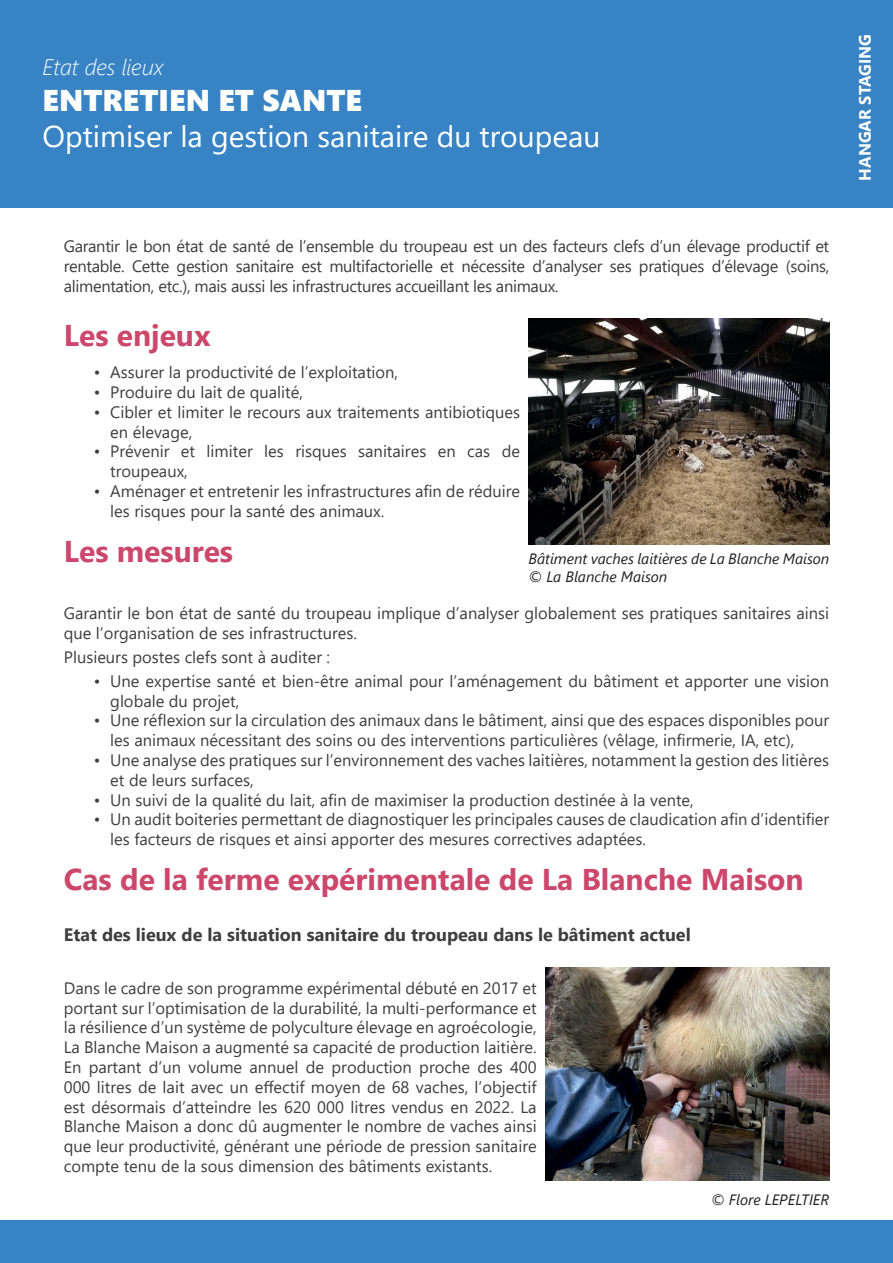
<style>
.page{position:relative;width:893px;height:1263px;background:#fff}
.page>*{position:absolute;margin:0;border:0;box-sizing:border-box;transform-origin:0 0}
.t1{font:700 30px "Segoe UI";color:#cc476c}
.t2{font:30px "Segoe UI";color:#fff}
.t3{font:30px "Segoe UI Black";color:#fff}
.t4{font:italic 300 22.5px "Segoe UI";color:#fff}
.t5{font:700 18px "Segoe UI";color:#3e3e3f}
.t6{font:16.5px/19.8px "Segoe UI";color:#3e3e3f}
.t7{font:700 16.5px "Segoe UI";color:#fff}
.t8{font:italic 15px/18px "Segoe UI";color:#231f20}
</style>
<div class="page">
<div style="left:0;top:0;width:893px;height:208px;background:#3783c3"></div>
<div style="left:0;top:1220px;width:893px;height:43px;background:#3783c3"></div>
<img style="left:529px;top:319px;width:300px;height:225px">
<img style="left:545px;top:967px;width:284px;height:213px">
<h2 class="t4" style="left:43px;top:46px;width:123px">Etat des lieux</h2>
<h1 class="t3" style="left:43px;top:79px;width:321px">ENTRETIEN ET SANTE</h1>
<h1 class="t2" style="left:43px;top:108px;width:559px">Optimiser la gestion sanitaire du troupeau</h1>
<p class="t6" style="left:64px;top:235px;width:767px;text-align:justify">Garantir le bon état de santé de l’ensemble du troupeau est un des facteurs clefs d’un élevage productif et rentable. Cette gestion sanitaire est multifactorielle et nécessite d’analyser ses pratiques d’élevage (soins, alimentation, etc.), mais aussi les infrastructures accueillant les animaux.</p>
<h1 class="t1" style="left:64px;top:307px;width:148px">Les enjeux</h1>
<p class="t6" style="left:94px;top:361px;width:306px">• Assurer la productivité de l’exploitation,</p>
<p class="t6" style="left:94px;top:381px;width:211px">• Produire du lait de qualité,</p>
<p class="t6" style="left:110px;top:401px;width:411px;text-indent:-16px">• Cibler et limiter le recours aux traitements antibiotiques en élevage,</p>
<p class="t6" style="left:110px;top:440px;width:411px;text-indent:-16px">• Prévenir et limiter les risques sanitaires en cas de troupeaux,</p>
<p class="t6" style="left:110px;top:480px;width:411px;text-indent:-17px">• Aménager et entretenir les infrastructures afin de réduire les risques pour la santé des animaux.</p>
<h1 class="t1" style="left:64px;top:523px;width:171px">Les mesures</h1>
<p class="t8" style="left:529px;top:547px;width:302px">Bâtiment vaches laitières de La Blanche Maison © La Blanche Maison</p>
<p class="t6" style="left:64px;top:601px;width:767px">Garantir le bon état de santé du troupeau implique d’analyser globalement ses pratiques sanitaires ainsi que l’organisation de ses infrastructures.</p>
<p class="t6" style="left:64px;top:645px;width:268px">Plusieurs postes clefs sont à auditer :</p>
<p class="t6" style="left:110px;top:669px;width:720px;text-indent:-16px">• Une expertise santé et bien-être animal pour l’aménagement du bâtiment et apporter une vision globale du projet,</p>
<p class="t6" style="left:110px;top:709px;width:720px;text-indent:-16px">• Une réflexion sur la circulation des animaux dans le bâtiment, ainsi que des espaces disponibles pour les animaux nécessitant des soins ou des interventions particulières (vêlage, infirmerie, IA, etc),</p>
<p class="t6" style="left:110px;top:749px;width:720px;text-indent:-16px">• Une analyse des pratiques sur l’environnement des vaches laitières, notamment la gestion des litières et de leurs surfaces,</p>
<p class="t6" style="left:94px;top:788px;width:601px">• Un suivi de la qualité du lait, afin de maximiser la production destinée à la vente,</p>
<p class="t6" style="left:110px;top:808px;width:720px;text-indent:-16px">• Un audit boiteries permettant de diagnostiquer les principales causes de claudication afin d’identifier les facteurs de risques et ainsi apporter des mesures correctives adaptées.</p>
<h1 class="t1" style="left:64px;top:851px;width:741px">Cas de la ferme expérimentale de La Blanche Maison</h1>
<p class="t5" style="left:64px;top:918px;width:628px">Etat des lieux de la situation sanitaire du troupeau dans le bâtiment actuel</p>
<p class="t6" style="left:64px;top:976px;width:474px;text-align:justify">Dans le cadre de son programme expérimental débuté en 2017 et portant sur l’optimisation de la durabilité, la multi-performance et la résilience d’un système de polyculture élevage en agroécologie, La Blanche Maison a augmenté sa capacité de production laitière.<br>En partant d’un volume annuel de production proche des 400<br>000 litres de lait avec un effectif moyen de 68 vaches, l’objectif est désormais d’atteindre les 620 000 litres vendus en 2022. La Blanche Maison a donc dû augmenter le nombre de vaches ainsi que leur productivité, générant une période de pression sanitaire compte tenu de la sous dimension des bâtiments existants.</p>
<p class="t8" style="left:711px;top:1188px;width:120px">© Flore LEPELTIER</p>
<p class="t7" style="left:849px;top:181px;width:148px;rotate:-90deg">HANGAR STAGING</p>
</div>
